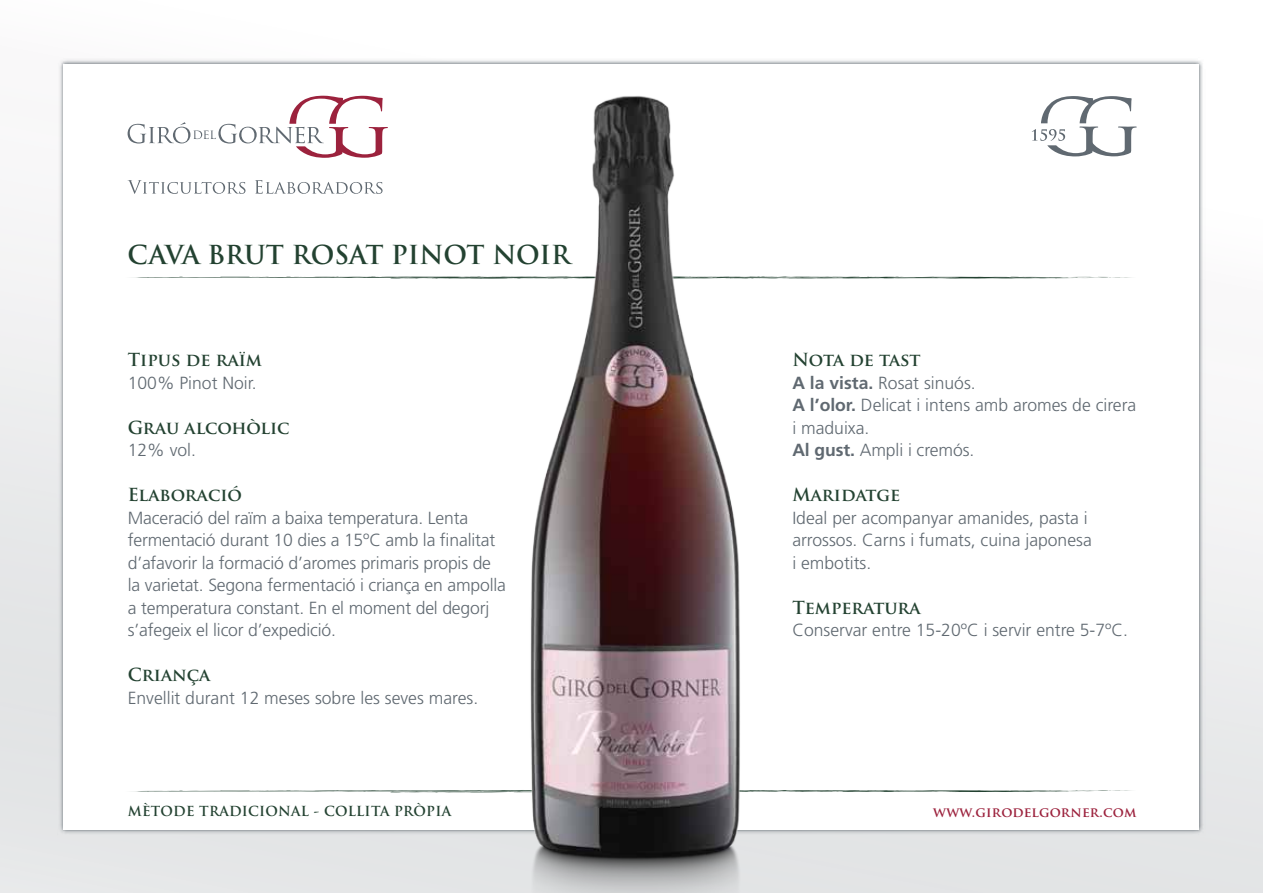
<style>
.page{position:relative;width:1263px;height:893px;background:#fff}
.page>*{position:absolute;margin:0;border:0;box-sizing:border-box;transform-origin:0 0}
.t1{font:700 25.5px "Trajan Pro";letter-spacing:-.005em;color:#234231}
.t2{font:300 17.55px/22.5px "Frutiger LT Std";letter-spacing:-.01em;color:#606971}
.t3{font:700 17.55px "Trajan Pro";color:#234231}
.t4{font:700 13.5px "Trajan Pro";letter-spacing:.02em;color:#234231}
.t5{font:700 13.5px "Trajan Pro";letter-spacing:.015em;color:#9c223d}
.s1{font-weight:700}
</style>
<div class="page">
<div style="left:0;top:0;width:1263px;height:893px;background:linear-gradient(to bottom,#fff,#e1e2e4)"></div>
<img style="left:57px;top:58px;width:1149px;height:778px">
<div style="left:64px;top:64px;width:1135px;height:765px;background:#fff"></div>
<svg style="left:132px;top:276px;width:999px;height:3px"></svg>
<svg style="left:132px;top:790px;width:999px;height:3px"></svg>
<svg style="left:1032px;top:96px;width:105px;height:60px"></svg>
<svg style="left:128px;top:96px;width:260px;height:62px"></svg>
<svg style="left:128px;top:180px;width:117px;height:14px"></svg>
<svg style="left:255px;top:180px;width:128px;height:14px"></svg>
<img style="left:403px;top:39px;width:471px;height:854px">
<h1 class="t1" style="left:127px;top:239px;width:444px">CAVA BRUT ROSAT PINOT NOIR</h1>
<p class="t3" style="left:128px;top:349px;width:136px">Tipus de raïm</p>
<p class="t2" style="left:128px;top:372px;width:131px">100% Pinot Noir.</p>
<p class="t3" style="left:128px;top:416px;width:163px">Grau alcohòlic</p>
<p class="t2" style="left:128px;top:439px;width:70px">12% vol.</p>
<p class="t3" style="left:128px;top:484px;width:116px">Elaboració</p>
<p class="t2" style="left:128px;top:507px;width:380px">Maceració del raïm a baixa temperatura. Lenta fermentació durant 10 dies a 15ºC amb la finalitat d’afavorir la formació d’aromes primaris propis de la varietat. Segona fermentació i criança en ampolla a temperatura constant. En el moment del degorj s’afegeix el licor d’expedició.</p>
<p class="t3" style="left:128px;top:664px;width:84px">Criança</p>
<p class="t2" style="left:128px;top:687px;width:352px">Envellit durant 12 meses sobre les seves mares.</p>
<p class="t3" style="left:792px;top:349px;width:130px">Nota de tast</p>
<p class="t2" style="left:792px;top:372px;width:345px"><span class="s1">A la vista.</span> Rosat sinuós.<br><span class="s1">A l’olor.</span> Delicat i intens amb aromes de cirera i maduixa.<br><span class="s1">Al gust.</span> Ampli i cremós.</p>
<p class="t3" style="left:792px;top:484px;width:110px">Maridatge</p>
<p class="t2" style="left:792px;top:507px;width:301px">Ideal per acompanyar amanides, pasta i arrossos. Carns i fumats, cuina japonesa i embotits.</p>
<p class="t3" style="left:792px;top:596px;width:130px">Temperatura</p>
<p class="t2" style="left:792px;top:619px;width:337px">Conservar entre 15-20ºC i servir entre 5-7ºC.</p>
<p class="t4" style="left:128px;top:803px;width:325px">MÈTODE TRADICIONAL - COLLITA PRÒPIA</p>
<p class="t5" style="left:933px;top:804px;width:205px">www.girodelgorner.com</p>
</div>
